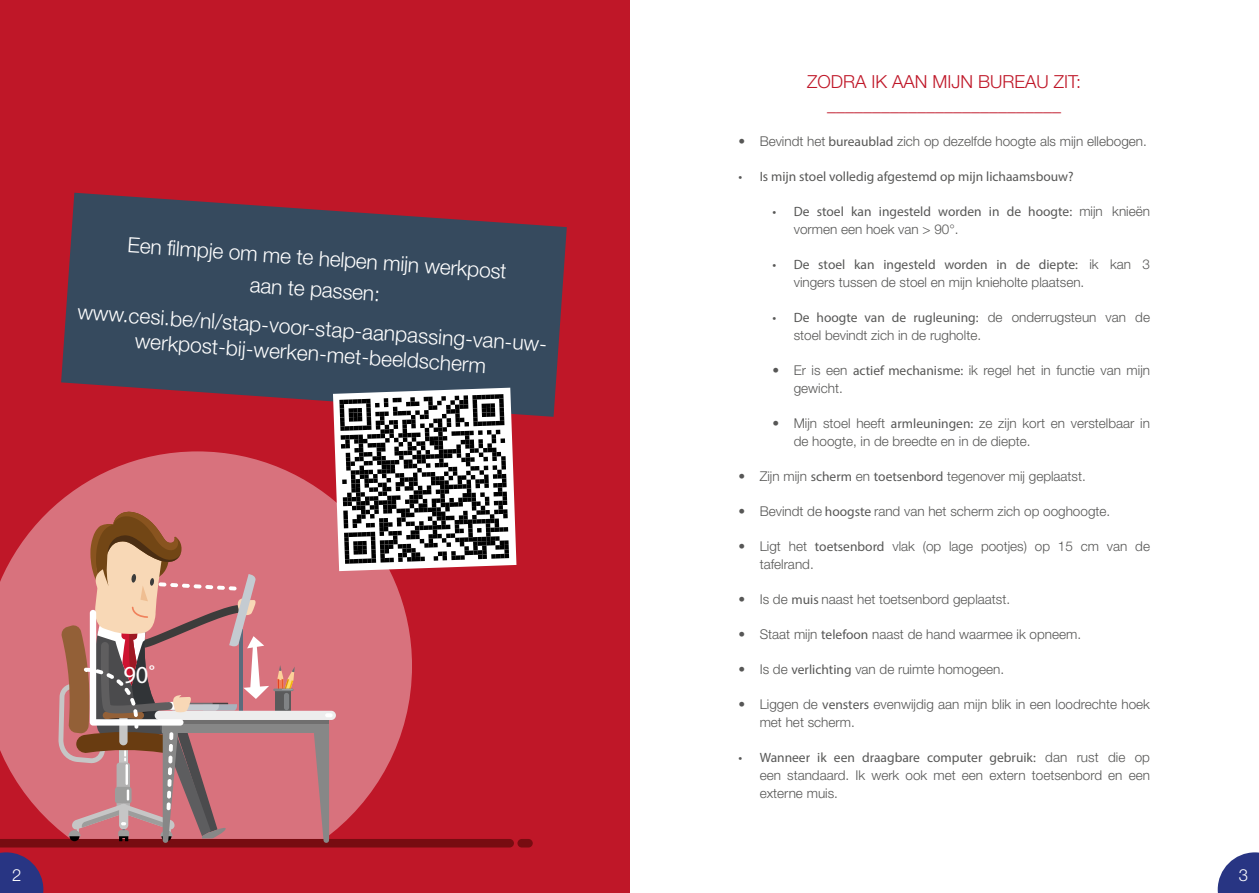
<style>
.page{position:relative;width:1259px;height:893px;background:#fff}
.page>*{position:absolute;margin:0;border:0;box-sizing:border-box;transform-origin:0 0}
.t1{font:24.45px "Myriad Pro";color:#fff}
.t2{font:300 21px/31.5px "Helvetica Neue";color:#fff;text-align:center}
.t3{font:300 18px/22.5px "Helvetica Neue";color:#bf1728;text-align:center}
.t4{font:300 16.8px "Helvetica Neue";color:#fff}
.t5{font:300 13.5px/18px "Helvetica Neue";color:#575756}
.t6{font:13.5px "Myriad Pro";color:#575756}
.s1{font-family:"Myriad Pro";font-weight:400}
.s2{font-family:"Helvetica Neue";font-weight:300}
</style>
<div class="page">
<div style="left:0;top:0;width:629px;height:893px;background:#bf1728"></div>
<svg style="left:1217px;top:852px;width:42px;height:41px"></svg>
<div style="left:517px;top:839px;width:16px;height:8px;background:#780c11;border-radius:4px"></div>
<svg style="left:61px;top:193px;width:506px;height:224px;fill:#364a5e"></svg>
<svg style="left:0;top:388px;width:516px;height:505px"></svg>
<h2 class="t2" style="left:129px;top:229px;width:381px;rotate:4deg">Een filmpje om me te helpen mijn werkpost aan te passen:</h2>
<h2 class="t2" style="left:78px;top:299px;width:475px;line-height:25.2px;rotate:4deg">www.cesi.be/nl/stap-voor-stap-aanpassing-van-uw&shy;werkpost-bij-werken-met-beeldscherm</h2>
<h1 class="t1" style="left:123px;top:659px;width:34px">90˚</h1>
<h3 class="t3" style="left:807px;top:70px;width:276px">ZODRA IK AAN MIJN BUREAU ZIT: __________________________</h3>
<p class="t5" style="left:738px;top:132px;width:410px">• Bevindt het <span class="s1">bureaublad</span> zich op dezelfde hoogte als mijn ellebogen.</p>
<p class="t6" style="left:738px;top:168px;width:337px">• Is mijn stoel volledig afgestemd op mijn lichaamsbouw?</p>
<p class="t6" style="left:772px;top:203px;width:379px">• De stoel kan ingesteld worden in de hoogte: <span class="s2">mijn knieën</span></p>
<p class="t5" style="left:793px;top:220px;width:166px">vormen een hoek van &gt; 90°.</p>
<p class="t6" style="left:772px;top:256px;width:379px">• De stoel kan ingesteld worden in de diepte: <span class="s2">ik kan 3</span></p>
<p class="t5" style="left:793px;top:273px;width:292px">vingers tussen de stoel en mijn knieholte plaatsen.</p>
<p class="t6" style="left:772px;top:309px;width:379px">• De hoogte van de rugleuning: <span class="s2">de onderrugsteun van de</span></p>
<p class="t5" style="left:793px;top:326px;width:189px">stoel bevindt zich in de rugholte.</p>
<p class="t5" style="left:793px;top:361px;width:358px;text-indent:-21px">• Er is een <span class="s1">actief mechanisme:</span> ik regel het in functie van mijn gewicht.</p>
<p class="t5" style="left:793px;top:414px;width:358px;text-indent:-21px">• Mijn stoel heeft <span class="s1">armleuningen:</span> ze zijn kort en verstelbaar in de hoogte, in de breedte en in de diepte.</p>
<p class="t5" style="left:738px;top:467px;width:349px">• Zijn mijn <span class="s1">scherm</span> en <span class="s1">toetsenbord</span> tegenover mij geplaatst.</p>
<p class="t5" style="left:738px;top:502px;width:373px">• Bevindt de <span class="s1">hoogste</span> rand van het scherm zich op ooghoogte.</p>
<p class="t5" style="left:759px;top:537px;width:392px;text-indent:-21px">• Ligt het <span class="s1">toetsenbord</span> vlak (op lage pootjes) op 15 cm van de tafelrand.</p>
<p class="t5" style="left:738px;top:590px;width:273px">• Is de <span class="s1">muis</span> naast het toetsenbord geplaatst.</p>
<p class="t5" style="left:738px;top:625px;width:344px">• Staat mijn <span class="s1">telefoon</span> naast de hand waarmee ik opneem.</p>
<p class="t5" style="left:738px;top:660px;width:267px">• Is de <span class="s1">verlichting</span> van de ruimte homogeen.</p>
<p class="t5" style="left:759px;top:695px;width:392px;text-indent:-21px">• Liggen de <span class="s1">vensters</span> evenwijdig aan mijn blik in een loodrechte hoek met het scherm.</p>
<p class="t6" style="left:738px;top:749px;width:413px">• Wanneer ik een draagbare computer gebruik: <span class="s2">dan rust die op</span></p>
<p class="t5" style="left:759px;top:766px;width:392px">een standaard. Ik werk ook met een extern toetsenbord en een externe muis.</p>
<p class="t4" style="left:12px;top:865px;width:11px">2</p>
<p class="t4" style="left:1238px;top:865px;width:11px">3</p>
</div>
